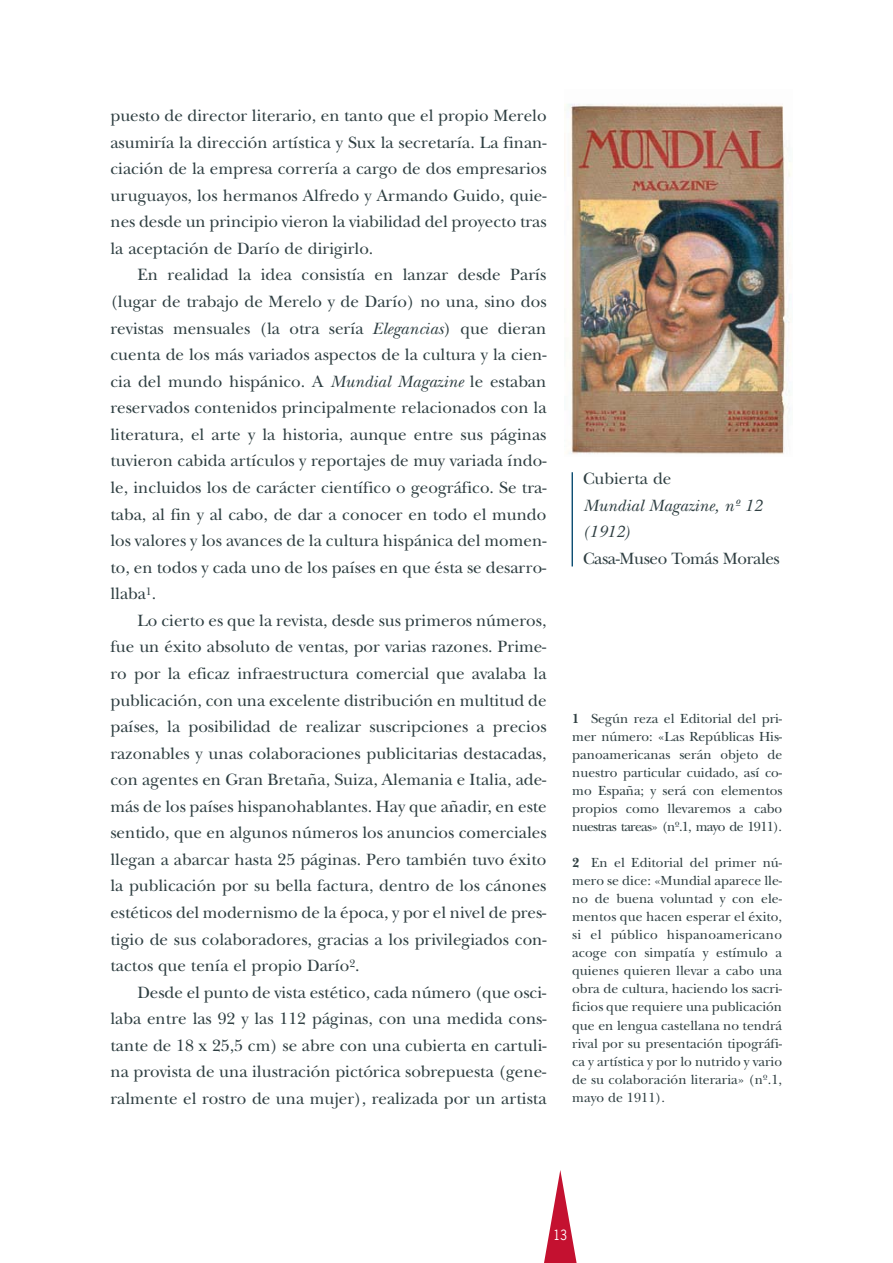
<style>
.page{position:relative;width:893px;height:1263px;background:#fff}
.page>*{position:absolute;margin:0;border:0;box-sizing:border-box;transform-origin:0 0}
.t1{font:17.1px/26.5px "New Baskerville";color:#2e3e41;text-align:justify}
.t2{font:italic 17.1px/26.5px "New Baskerville";color:#2e3e41}
.t3{font:17.1px "New Baskerville";letter-spacing:-.02em;color:#2e3e41}
.t4{font:13.8px/18px "New Baskerville";letter-spacing:-.005em;color:#2e3e41;text-align:justify}
.t5{font:13.35px "News Gothic";color:#fff;scale:.9 1}
.s1{font-style:italic}
.s2{font-weight:700}
</style>
<div class="page">
<svg style="left:544px;top:1170px;width:33px;height:93px"></svg>
<img style="left:564px;top:104px;width:227px;height:350px">
<hr style="left:571px;top:472px;width:2px;height:94px;background:#00446b">
<p class="t1" style="left:110px;top:104px;width:437px">puesto de director literario, en tanto que el propio Merelo asumiría la dirección artística y Sux la secretaría. La finan&shy;ciación de la empresa correría a cargo de dos empresarios uruguayos, los hermanos Alfredo y Armando Guido, quie&shy;nes desde un principio vieron la viabilidad del proyecto tras la aceptación de Darío de dirigirlo.</p>
<p class="t1" style="left:110px;top:264px;width:437px;text-indent:27px">En realidad la idea consistía en lanzar desde París (lugar de trabajo de Merelo y de Darío) no una, sino dos revistas mensuales (la otra sería <span class="s1">Elegancias</span>) que dieran cuenta de los más variados aspectos de la cultura y la cien&shy;cia del mundo hispánico. A <span class="s1">Mundial Magazine</span> le estaban reservados contenidos principalmente relacionados con la literatura, el arte y la historia, aunque entre sus páginas tuvieron cabida artículos y reportajes de muy variada índo&shy;le, incluidos los de carácter científico o geográfico. Se tra&shy;taba, al fin y al cabo, de dar a conocer en todo el mundo los valores y los avances de la cultura hispánica del momen&shy;to, en todos y cada uno de los países en que ésta se desarro&shy;llaba<sup>1</sup>.</p>
<p class="t1" style="left:110px;top:609px;width:438px;text-indent:27px">Lo cierto es que la revista, desde sus primeros números, fue un éxito absoluto de ventas, por varias razones. Prime&shy;ro por la eficaz infraestructura comercial que avalaba la publicación, con una excelente distribución en multitud de países, la posibilidad de realizar suscripciones a precios razonables y unas colaboraciones publicitarias destacadas, con agentes en Gran Bretaña, Suiza, Alemania e Italia, ade&shy;más de los países hispanohablantes. Hay que añadir, en este sentido, que en algunos números los anuncios comerciales llegan a abarcar hasta 25 páginas. Pero también tuvo éxito la publicación por su bella factura, dentro de los cánones estéticos del modernismo de la época, y por el nivel de pres&shy;tigio de sus colaboradores, gracias a los privilegiados con&shy;tactos que tenía el propio Darío<sup>2</sup>.</p>
<p class="t1" style="left:110px;top:981px;width:437px;text-indent:27px">Desde el punto de vista estético, cada número (que osci&shy;laba entre las 92 y las 112 páginas, con una medida cons&shy;tante de 18 x 25,5 cm) se abre con una cubierta en cartuli&shy;na provista de una ilustración pictórica sobrepuesta (gene&shy;ralmente el rostro de una mujer), realizada por un artista</p>
<p class="t1" style="left:583px;top:467px;width:90px">Cubierta de</p>
<p class="t2" style="left:583px;top:494px;width:180px">Mundial Magazine, nº 12 (1912)</p>
<p class="t3" style="left:583px;top:552px;width:198px">Casa-Museo Tomás Morales</p>
<p class="t4" style="left:572px;top:711px;width:211px"><span class="s2">1</span> Según reza el Editorial del pri&shy;mer número: «Las Repúblicas His&shy;panoamericanas serán objeto de nuestro particular cuidado, así co&shy;mo España; y será con elementos propios como llevaremos a cabo nuestras tareas» (nº.1, mayo de 1911).</p>
<p class="t4" style="left:572px;top:855px;width:211px"><span class="s2">2</span> En el Editorial del primer nú&shy;mero se dice: «Mundial aparece lle&shy;no de buena voluntad y con ele&shy;mentos que hacen esperar el éxito, si el público hispanoamericano acoge con simpatía y estímulo a quienes quieren llevar a cabo una obra de cultura, haciendo los sacri&shy;ficios que requiere una publicación que en lengua castellana no tendrá rival por su presentación tipográfi&shy;ca y artística y por lo nutrido y vario de su colaboración literaria» (nº.1, mayo de 1911).</p>
<p class="t5" style="left:553px;top:1229px;width:16px">13</p>
</div>
